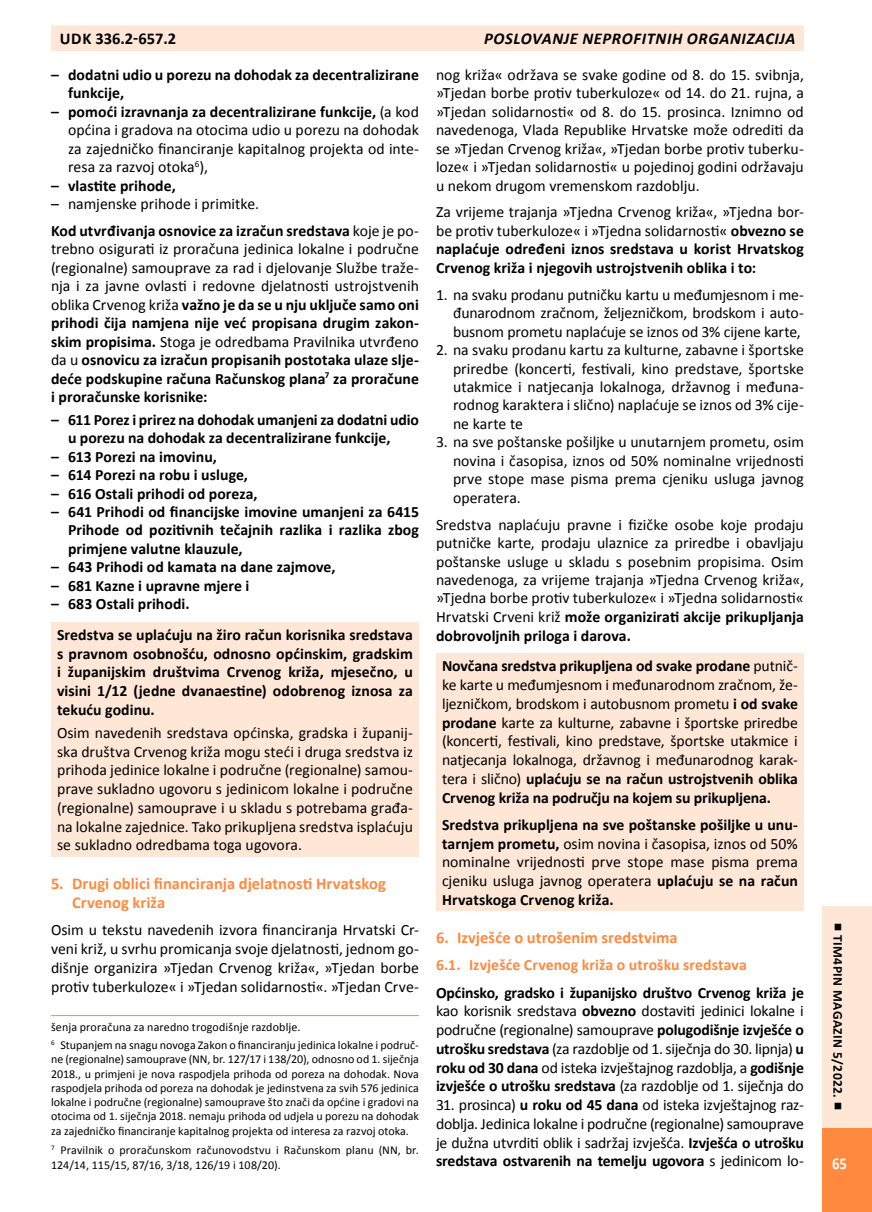
<style>
.page{position:relative;width:872px;height:1212px;background:#fff}
.page>*{position:absolute;margin:0;border:0;box-sizing:border-box;transform-origin:0 0}
.t1{font:700 16.5px/19.5px "Calibri";color:#ff893e}
.t2{font:italic 700 16.5px "Calibri";letter-spacing:.04em;color:#000}
.t3{font:700 16.5px "Calibri";color:#000}
.t4{font:700 16.5px "Calibri";color:#fff;scale:.9 1}
.t5{font:15.75px/18.5px "Calibri";color:#000;text-align:justify}
.t6{font:700 15.75px/18.5px "Calibri";letter-spacing:.005em;color:#000}
.t7{font:700 15.75px "Calibri";letter-spacing:.005em;color:#ff893e}
.t8{font:700 13.5px "Calibri";letter-spacing:.03em;color:#000}
.t9{font:12px/14.2px "Calibri";letter-spacing:.005em;color:#000}
.s1{font-weight:700}
.s2{font-weight:400}
</style>
<div class="page">
<div style="left:822px;top:1113px;width:50px;height:99px;background:#ff893e"></div>
<div style="left:822px;top:906px;width:50px;height:221px;background:#ffe7d8"></div>
<div style="left:51px;top:26px;width:752px;height:25px;background:#ffe7d8"></div>
<div style="left:51px;top:622px;width:368px;height:234px;background:#ffe7d8"></div>
<hr style="left:51px;top:1015px;width:368px;height:1px;background:#ff893e">
<div style="left:436px;top:653px;width:368px;height:258px;background:#ffe7d8"></div>
<p class="t3" style="left:60px;top:28px;width:118px">UDK 336.2-657.2</p>
<p class="t2" style="left:484px;top:28px;width:313px">POSLOVANJE NEPROFITNIH ORGANIZACIJA</p>
<p class="t6" style="left:68px;top:65px;width:352px;text-indent:-17px">– dodatni udio u porezu na dohodak za decentralizirane funkcije,</p>
<p class="t5" style="left:68px;top:102px;width:352px;text-indent:-17px"><span class="s1">– pomoći izravnanja za decentralizirane funkcije,</span> (a kod općina i gradova na otocima udio u porezu na dohodak za zajedničko financiranje kapitalnog projekta od inte&shy;resa za razvoj otoka<sup>6</sup>),</p>
<p class="t6" style="left:51px;top:176px;width:126px">– vlastite prihode,</p>
<p class="t6" style="left:51px;top:190px;width:369px;line-height:27px"><span class="s2">– namjenske prihode i primitke.<br></span>Kod utvrđivanja osnovice za izračun sredstava <span class="s2">koje je po-</span></p>
<p class="t5" style="left:51px;top:240px;width:369px">trebno osigurati iz proračuna jedinica lokalne i područne (regionalne) samouprave za rad i djelovanje Službe traže&shy;nja i za javne ovlasti i redovne djelatnosti ustrojstvenih oblika Crvenog križa <span class="s1">važno je da se u nju uključe samo oni prihodi čija namjena nije već propisana drugim zakon&shy;skim propisima.</span> Stoga je odredbama Pravilnika utvrđeno da u <span class="s1">osnovicu za izračun propisanih postotaka ulaze slje&shy;deće podskupine računa Računskog plana</span><sup>7</sup> <span class="s1">za proračune i proračunske korisnike:</span></p>
<p class="t6" style="left:68px;top:410px;width:352px;text-indent:-17px">– 611 Porez i prirez na dohodak umanjeni za dodatni udio u porezu na dohodak za decentralizirane funkcije,</p>
<p class="t6" style="left:51px;top:447px;width:167px">– 613 Porezi na imovinu,</p>
<p class="t6" style="left:51px;top:466px;width:198px">– 614 Porezi na robu i usluge,</p>
<p class="t6" style="left:51px;top:484px;width:208px">– 616 Ostali prihodi od poreza,</p>
<p class="t6" style="left:68px;top:502px;width:352px;text-align:justify;text-indent:-17px">– 641 Prihodi od financijske imovine umanjeni za 6415<br>Prihode od pozitivnih tečajnih razlika i razlika zbog primjene valutne klauzule,</p>
<p class="t6" style="left:51px;top:558px;width:286px">– 643 Prihodi od kamata na dane zajmove,</p>
<p class="t6" style="left:51px;top:576px;width:200px">– 681 Kazne i upravne mjere i</p>
<p class="t6" style="left:57px;top:589px;width:357px;line-height:30.6px;text-indent:-6px">– 683 Ostali prihodi.<br>Sredstva se uplaćuju na žiro račun korisnika sredstava</p>
<p class="t6" style="left:57px;top:644px;width:357px;text-align:justify">s pravnom osobnošću, odnosno općinskim, gradskim i županijskim društvima Crvenog križa, mjesečno, u visini 1/12 (jedne dvanaestine) odobrenog iznosa za tekuću godinu.</p>
<p class="t5" style="left:57px;top:723px;width:357px">Osim navedenih sredstava općinska, gradska i županij&shy;ska društva Crvenog križa mogu steći i druga sredstva iz prihoda jedinice lokalne i područne (regionalne) samou&shy;prave sukladno ugovoru s jedinicom lokalne i područne (regionalne) samouprave i u skladu s potrebama građa&shy;na lokalne zajednice. Tako prikupljena sredstva isplaćuju se sukladno odredbama toga ugovora.</p>
<p class="t1" style="left:72px;top:873px;width:315px;text-indent:-21px">5. Drugi oblici financiranja djelatnosti Hrvatskog<br>Crvenog križa</p>
<p class="t5" style="left:51px;top:921px;width:369px">Osim u tekstu navedenih izvora financiranja Hrvatski Cr&shy;veni križ, u svrhu promicanja svoje djelatnosti, jednom go&shy;dišnje organizira »Tjedan Crvenog križa«, »Tjedan borbe protiv tuberkuloze« i »Tjedan solidarnosti«. »Tjedan Crve-</p>
<p class="t9" style="left:51px;top:1017px;width:369px;line-height:18.5px">šenja proračuna za naredno trogodišnje razdoblje.<br><sup>6</sup> Stupanjem na snagu novoga Zakon o financiranju jedinica lokalne i područ-</p>
<p class="t9" style="left:51px;top:1052px;width:369px;text-align:justify">ne (regionalne) samouprave (NN, br. 127/17 i 138/20), odnosno od 1. siječnja 2018., u primjeni je nova raspodjela prihoda od poreza na dohodak. Nova raspodjela prihoda od poreza na dohodak je jedinstvena za svih 576 jedinica lokalne i područne (regionalne) samouprave što znači da općine i gradovi na otocima od 1. siječnja 2018. nemaju prihoda od udjela u porezu na dohodak za zajedničko financiranje kapitalnog projekta od interesa za razvoj otoka.</p>
<p class="t9" style="left:51px;top:1142px;width:369px;line-height:15px"><sup>7</sup> Pravilnik o proračunskom računovodstvu i Računskom planu (NN, br.<br>124/14, 115/15, 87/16, 3/18, 126/19 i 108/20).</p>
<p class="t5" style="left:436px;top:65px;width:369px">nog križa« održava se svake godine od 8. do 15. svibnja, »Tjedan borbe protiv tuberkuloze« od 14. do 21. rujna, a »Tjedan solidarnosti« od 8. do 15. prosinca. Iznimno od navedenoga, Vlada Republike Hrvatske može odrediti da se »Tjedan Crvenog križa«, »Tjedan borbe protiv tuberku&shy;loze« i »Tjedan solidarnosti« u pojedinoj godini održavaju u nekom drugom vremenskom razdoblju.</p>
<p class="t6" style="left:436px;top:203px;width:369px;text-align:justify"><span class="s2">Za vrijeme trajanja »Tjedna Crvenog križa«, »Tjedna bor&shy;be protiv tuberkuloze« i »Tjedna solidarnosti«</span> obvezno se naplaćuje određeni iznos sredstava u korist Hrvatskog Crvenog križa i njegovih ustrojstvenih oblika i to:</p>
<p class="t5" style="left:453px;top:285px;width:352px;text-indent:-17px">1. na svaku prodanu putničku kartu u međumjesnom i me&shy;đunarodnom zračnom, željezničkom, brodskom i auto&shy;busnom prometu naplaćuje se iznos od 3% cijene karte,</p>
<p class="t5" style="left:453px;top:341px;width:352px;text-indent:-17px">2. na svaku prodanu kartu za kulturne, zabavne i športske priredbe (koncerti, festivali, kino predstave, športske utakmice i natjecanja lokalnoga, državnog i međuna&shy;rodnog karaktera i slično) naplaćuje se iznos od 3% cije&shy;ne karte te</p>
<p class="t5" style="left:453px;top:433px;width:352px;text-indent:-17px">3. na sve poštanske pošiljke u unutarnjem prometu, osim novina i časopisa, iznos od 50% nominalne vrijednosti prve stope mase pisma prema cjeniku usluga javnog operatera.</p>
<p class="t5" style="left:436px;top:515px;width:369px">Sredstva naplaćuju pravne i fizičke osobe koje prodaju putničke karte, prodaju ulaznice za priredbe i obavljaju poštanske usluge u skladu s posebnim propisima. Osim navedenoga, za vrijeme trajanja »Tjedna Crvenog križa«, »Tjedna borbe protiv tuberkuloze« i »Tjedna solidarnosti« Hrvatski Crveni križ <span class="s1">može organizirati akcije prikupljanja dobrovoljnih priloga i darova.</span></p>
<p class="t5" style="left:442px;top:657px;width:357px"><span class="s1">Novčana sredstva prikupljena od svake prodane</span> putnič&shy;ke karte u međumjesnom i međunarodnom zračnom, že&shy;ljezničkom, brodskom i autobusnom prometu <span class="s1">i od svake prodane</span> karte za kulturne, zabavne i športske priredbe (koncerti, festivali, kino predstave, športske utakmice i natjecanja lokalnoga, državnog i međunarodnog karak&shy;tera i slično) <span class="s1">uplaćuju se na račun ustrojstvenih oblika Crvenog križa na području na kojem su prikupljena.</span></p>
<p class="t6" style="left:442px;top:815px;width:357px;text-align:justify">Sredstva prikupljena na sve poštanske pošiljke u unu&shy;tarnjem prometu, <span class="s2">osim novina i časopisa, iznos od 50% nominalne vrijednosti prve stope mase pisma prema cjeniku usluga javnog operatera</span> uplaćuju se na račun Hrvatskoga Crvenog križa.</p>
<p class="t1" style="left:436px;top:928px;width:243px">6. Izvješće o utrošenim sredstvima</p>
<p class="t7" style="left:436px;top:955px;width:312px">6.1. Izvješće Crvenog križa o utrošku sredstava</p>
<p class="t5" style="left:436px;top:983px;width:369px"><span class="s1">Općinsko, gradsko i županijsko društvo Crvenog križa je </span>kao korisnik sredstava <span class="s1">obvezno</span> dostaviti jedinici lokalne i područne (regionalne) samouprave <span class="s1">polugodišnje izvješće o utrošku sredstava</span> (za razdoblje od 1. siječnja do 30. lipnja) <span class="s1">u roku od 30 dana</span> od isteka izvještajnog razdoblja, a <span class="s1">godišnje izvješće o utrošku sredstava</span> (za razdoblje od 1. siječnja do</p>
<p class="t5" style="left:436px;top:1095px;width:369px">31. prosinca) <span class="s1">u roku od 45 dana</span> od isteka izvještajnog raz&shy;doblja. Jedinica lokalne i područne (regionalne) samouprave je dužna utvrditi oblik i sadržaj izvješća. <span class="s1">Izvješća o utrošku sredstava ostvarenih na temelju ugovora</span> s jedinicom lo-</p>
<p class="t8" style="left:846px;top:935px;width:164px;rotate:90deg">TIM4PIN MAGAZIN 5/2022.</p>
<p class="t4" style="left:832px;top:1152px;width:18px">65</p>
</div>
